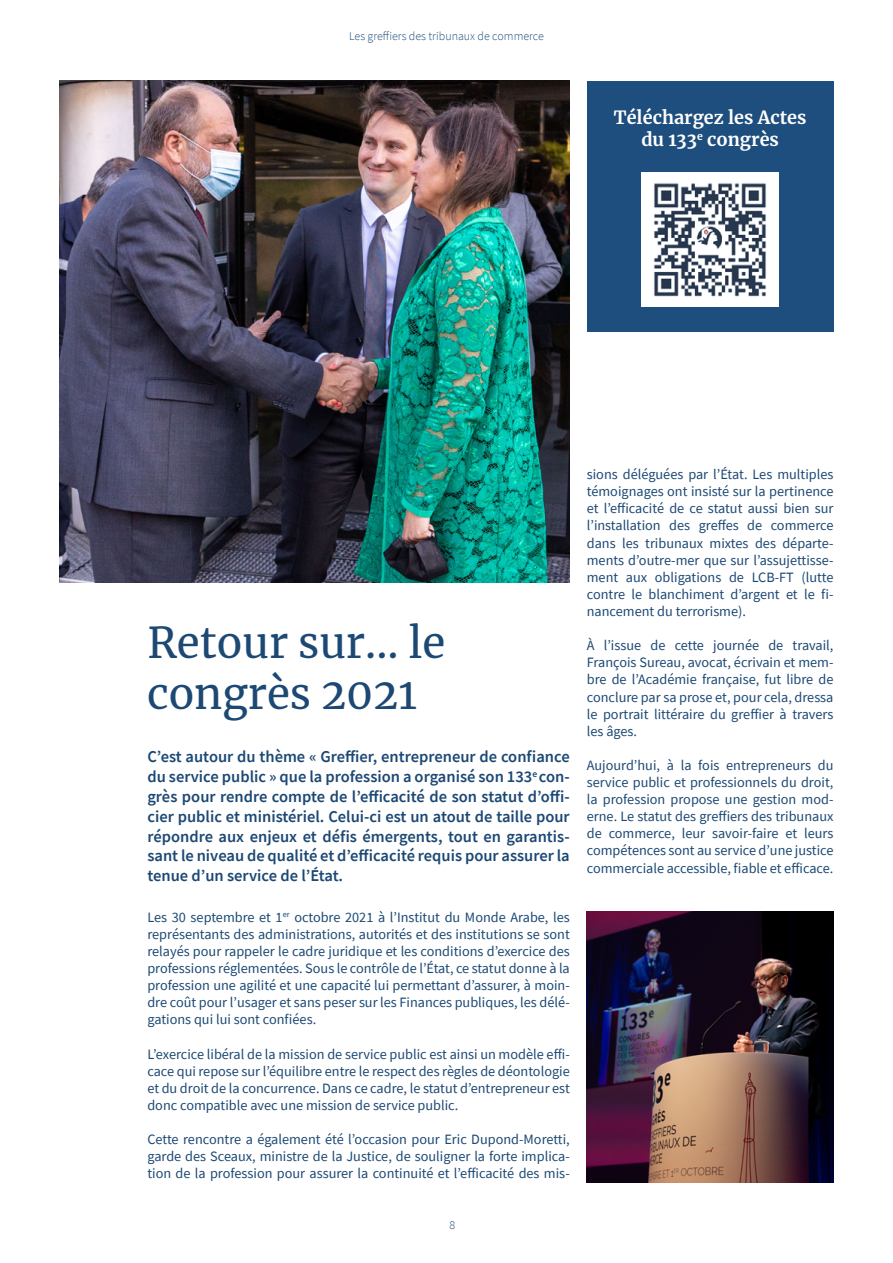
<style>
.page{position:relative;width:893px;height:1263px;background:#fff}
.page>*{position:absolute;margin:0;border:0;box-sizing:border-box;transform-origin:0 0}
.t1{font:42px/50.4px "Merriweather";color:#1c4874}
.t2{font:700 18px/21.6px "Merriweather";color:#fff;text-align:center}
.t3{font:600 16.5px/19.8px "Source Sans Pro";color:#1c4874;text-align:justify}
.t4{font:14.25px/17.1px "Source Sans Pro";color:#1c4874;text-align:justify}
.t5{font:300 12px "Source Sans Pro";color:#1e4e7d}
</style>
<div class="page">
<div style="left:587px;top:81px;width:246px;height:251px;background:#1e4e7d"></div>
<img style="left:587px;top:911px;width:246px;height:271px">
<img style="left:641px;top:173px;width:138px;height:133px">
<img style="left:60px;top:81px;width:510px;height:502px">
<p class="t5" style="left:349px;top:28px;width:196px">Les greffiers des tribunaux de commerce</p>
<p class="t2" style="left:614px;top:106px;width:194px">Téléchargez les Actes du 133<sup>e</sup> congrès</p>
<h1 class="t1" style="left:147px;top:616px;width:299px">Retour sur... le congrès 2021</h1>
<p class="t3" style="left:147px;top:747px;width:424px">C’est autour du thème « Greffier, entrepreneur de confiance du service public » que la profession a organisé son 133<sup>e</sup> con&shy;grès pour rendre compte de l’efficacité de son statut d’offi&shy;cier public et ministériel. Celui-ci est un atout de taille pour répondre aux enjeux et défis émergents, tout en garantis&shy;sant le niveau de qualité et d’efficacité requis pour assurer la tenue d’un service de l’État.</p>
<p class="t4" style="left:147px;top:908px;width:424px">Les 30 septembre et 1<sup>er</sup> octobre 2021 à l’Institut du Monde Arabe, les représentants des administrations, autorités et des institutions se sont relayés pour rappeler le cadre juridique et les conditions d’exercice des professions réglementées. Sous le contrôle de l’État, ce statut donne à la profession une agilité et une capacité lui permettant d’assurer, à moin&shy;dre coût pour l’usager et sans peser sur les Finances publiques, les délé&shy;gations qui lui sont confiées.</p>
<p class="t4" style="left:147px;top:1045px;width:424px">L’exercice libéral de la mission de service public est ainsi un modèle effi&shy;cace qui repose sur l’équilibre entre le respect des règles de déontologie et du droit de la concurrence. Dans ce cadre, le statut d’entrepreneur est donc compatible avec une mission de service public.</p>
<p class="t4" style="left:147px;top:1131px;width:424px">Cette rencontre a également été l’occasion pour Eric Dupond-Moretti, garde des Sceaux, ministre de la Justice, de souligner la forte implica&shy;tion de la profession pour assurer la continuité et l’efficacité des mis-</p>
<p class="t5" style="left:450px;top:1218px;width:7px">8</p>
<p class="t4" style="left:587px;top:466px;width:248px">sions déléguées par l’État. Les multiples témoignages ont insisté sur la pertinence et l’efficacité de ce statut aussi bien sur l’installation des greffes de commerce dans les tribunaux mixtes des départe&shy;ments d’outre-mer que sur l’assujettisse&shy;ment aux obligations de LCB-FT (lutte contre le blanchiment d’argent et le fi&shy;nancement du terrorisme).</p>
<p class="t4" style="left:587px;top:637px;width:248px">À l’issue de cette journée de travail, François Sureau, avocat, écrivain et mem&shy;bre de l’Académie française, fut libre de conclure par sa prose et, pour cela, dressa le portrait littéraire du greffier à travers les âges.</p>
<p class="t4" style="left:587px;top:756px;width:248px">Aujourd’hui, à la fois entrepreneurs du service public et professionnels du droit, la profession propose une gestion mod&shy;erne. Le statut des greffiers des tribunaux de commerce, leur savoir-faire et leurs compétences sont au service d’une justice commerciale accessible, fiable et efficace.</p>
</div>
